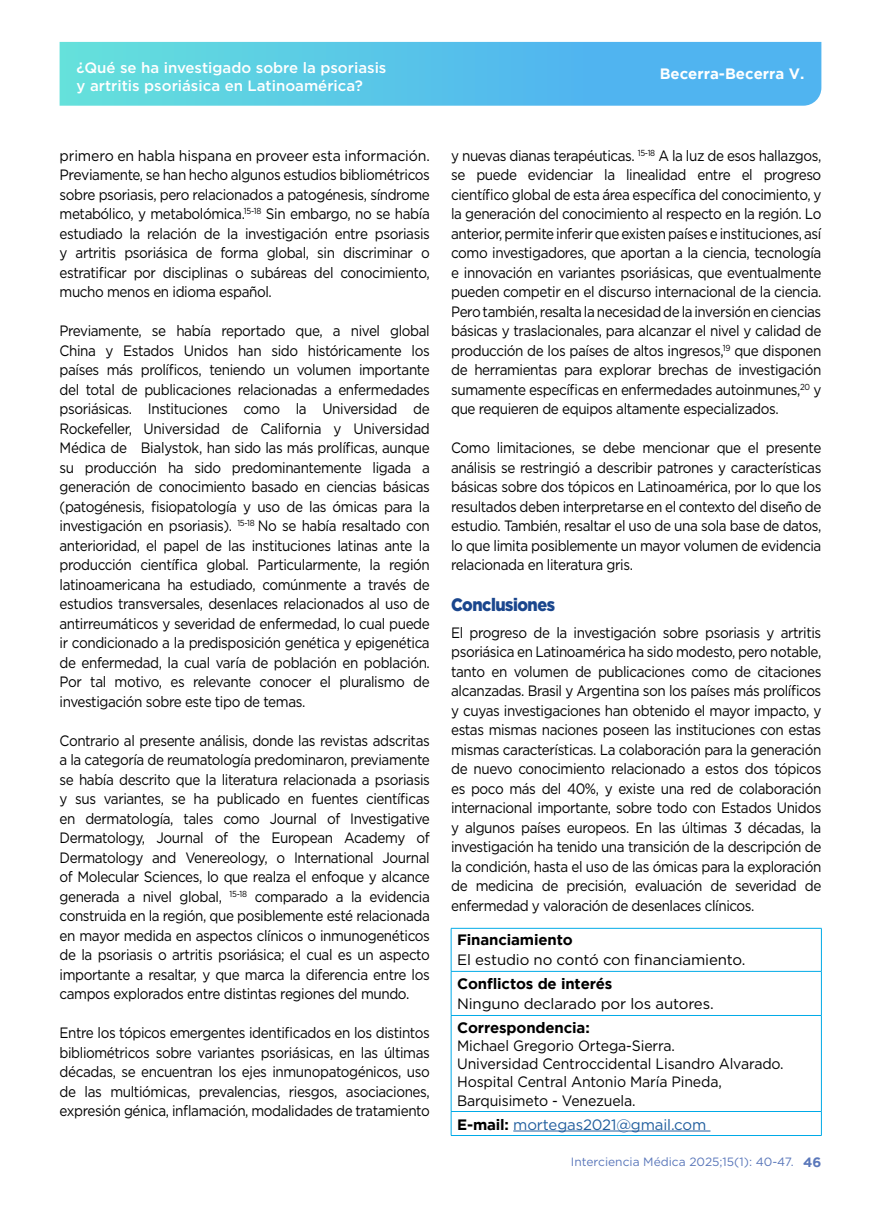
<style>
.page{position:relative;width:881px;height:1212px;background:#fff}
.page>*{position:absolute;margin:0;border:0;box-sizing:border-box;transform-origin:0 0}
.t1{font:900 18px "Gotham";letter-spacing:-.03em;color:#1a468d;scale:.9 1}
.t2{font:15px/19.5px "Gotham";letter-spacing:-.03em;color:#000;text-align:justify;scale:.9 1}
.t3{font:15px/19.5px "Gotham";letter-spacing:-.03em;color:#000;text-align:justify;scale:.94 1}
.t4{font:15px/18px "Gotham";letter-spacing:-.01em;color:#000;scale:.94 1}
.t5{font:500 15px/18px "Gotham";color:#fff}
.t6{font:15px "Gotham";letter-spacing:-.01em;color:#000}
.t7{font:700 15px "Gotham";letter-spacing:-.01em;color:#000}
.t8{font:15px "Gotham";letter-spacing:-.01em;color:#215e9e}
.t9{font:700 15px "Gotham";color:#fff}
.t10{font:700 13.5px "Gotham";color:#5a77ba}
.t11{font:12px "Gotham";color:#5a77ba}
.s1{font-weight:700;color:#000}
</style>
<div class="page">
<svg style="left:60px;top:42px;width:761px;height:64px;background:#58c4e8"></svg>
<hr style="left:451px;top:928px;width:370px;height:1px;background:#00aae7">
<hr style="left:450px;top:928px;width:1px;height:43px;background:#00aae7">
<hr style="left:820px;top:928px;width:1px;height:43px;background:#00aae7">
<hr style="left:451px;top:971px;width:370px;height:1px;background:#00aae7">
<hr style="left:450px;top:971px;width:1px;height:44px;background:#00aae7">
<hr style="left:820px;top:971px;width:1px;height:44px;background:#00aae7">
<hr style="left:451px;top:1015px;width:370px;height:1px;background:#00aae7">
<hr style="left:450px;top:1016px;width:1px;height:95px;background:#00aae7">
<hr style="left:820px;top:1016px;width:1px;height:95px;background:#00aae7">
<hr style="left:451px;top:1111px;width:370px;height:1px;background:#00aae7">
<svg style="left:450px;top:1112px;width:1px;height:23px"></svg>
<svg style="left:820px;top:1112px;width:1px;height:23px"></svg>
<hr style="left:451px;top:1135px;width:370px;height:1px;background:#00aae7">
<hr style="left:513px;top:1130px;width:197px;height:1px;background:#215e9e">
<p class="t5" style="left:77px;top:58px;width:311px">¿Qué se ha investigado sobre la psoriasis y artritis psoriásica en Latinoamérica?</p>
<p class="t9" style="left:659px;top:65px;width:146px">Becerra-Becerra V.</p>
<p class="t3" style="left:60px;top:145px;width:395px">primero en habla hispana en proveer esta información.<br>Previamente, se han hecho algunos estudios bibliométricos sobre psoriasis, pero relacionados a patogénesis, síndrome metabólico, y metabolómica.<sup>15-18</sup> Sin embargo, no se había estudiado la relación de la investigación entre psoriasis y artritis psoriásica de forma global, sin discriminar o estratificar por disciplinas o subáreas del conocimiento, mucho menos en idioma español.</p>
<p class="t2" style="left:60px;top:321px;width:413px">Previamente, se había reportado que, a nivel global China y Estados Unidos han sido históricamente los países más prolíficos, teniendo un volumen importante del total de publicaciones relacionadas a enfermedades psoriásicas. Instituciones como la Universidad de Rockefeller, Universidad de California y Universidad Médica de Bialystok, han sido las más prolíficas, aunque su producción ha sido predominantemente ligada a generación de conocimiento basado en ciencias básicas (patogénesis, fisiopatología y uso de las ómicas para la investigación en psoriasis). <sup>15-18</sup> No se había resaltado con anterioridad, el papel de las instituciones latinas ante la producción científica global. Particularmente, la región latinoamericana ha estudiado, comúnmente a través de estudios transversales, desenlaces relacionados al uso de antirreumáticos y severidad de enfermedad, lo cual puede ir condicionado a la predisposición genética y epigenética de enfermedad, la cual varía de población en población.<br>Por tal motivo, es relevante conocer el pluralismo de investigación sobre este tipo de temas.</p>
<p class="t2" style="left:60px;top:730px;width:413px">Contrario al presente análisis, donde las revistas adscritas a la categoría de reumatología predominaron, previamente se había descrito que la literatura relacionada a psoriasis y sus variantes, se ha publicado en fuentes científicas en dermatología, tales como Journal of Investigative Dermatology, Journal of the European Academy of Dermatology and Venereology, o International Journal of Molecular Sciences, lo que realza el enfoque y alcance generada a nivel global, <sup>15-18</sup> comparado a la evidencia construida en la región, que posiblemente esté relacionada en mayor medida en aspectos clínicos o inmunogenéticos de la psoriasis o artritis psoriásica; el cual es un aspecto importante a resaltar, y que marca la diferencia entre los campos explorados entre distintas regiones del mundo.</p>
<p class="t2" style="left:60px;top:1023px;width:413px">Entre los tópicos emergentes identificados en los distintos bibliométricos sobre variantes psoriásicas, en las últimas décadas, se encuentran los ejes inmunopatogénicos, uso de las multiómicas, prevalencias, riesgos, asociaciones, expresión génica, inflamación, modalidades de tratamiento</p>
<p class="t2" style="left:451px;top:145px;width:413px">y nuevas dianas terapéuticas. <sup>15-18</sup> A la luz de esos hallazgos, se puede evidenciar la linealidad entre el progreso científico global de esta área específica del conocimiento, y la generación del conocimiento al respecto en la región. Lo anterior, permite inferir que existen países e instituciones, así como investigadores, que aportan a la ciencia, tecnología e innovación en variantes psoriásicas, que eventualmente pueden competir en el discurso internacional de la ciencia.<br>Pero también, resalta la necesidad de la inversión en ciencias básicas y traslacionales, para alcanzar el nivel y calidad de producción de los países de altos ingresos,<sup>19</sup> que disponen de herramientas para explorar brechas de investigación sumamente específicas en enfermedades autoinmunes,<sup>20</sup> y que requieren de equipos altamente especializados.</p>
<p class="t2" style="left:451px;top:438px;width:413px">Como limitaciones, se debe mencionar que el presente análisis se restringió a describir patrones y características básicas sobre dos tópicos en Latinoamérica, por lo que los resultados deben interpretarse en el contexto del diseño de estudio. También, resaltar el uso de una sola base de datos, lo que limita posiblemente un mayor volumen de evidencia relacionada en literatura gris.</p>
<p class="t1" style="left:451px;top:594px;width:117px">Conclusiones</p>
<p class="t2" style="left:451px;top:622px;width:413px">El progreso de la investigación sobre psoriasis y artritis psoriásica en Latinoamérica ha sido modesto, pero notable, tanto en volumen de publicaciones como de citaciones alcanzadas. Brasil y Argentina son los países más prolíficos y cuyas investigaciones han obtenido el mayor impacto, y estas mismas naciones poseen las instituciones con estas mismas características. La colaboración para la generación de nuevo conocimiento relacionado a estos dos tópicos es poco más del 40%, y existe una red de colaboración internacional importante, sobre todo con Estados Unidos y algunos países europeos. En las últimas 3 décadas, la investigación ha tenido una transición de la descripción de la condición, hasta el uso de las ómicas para la exploración de medicina de precisión, evaluación de severidad de enfermedad y valoración de desenlaces clínicos.</p>
<p class="t7" style="left:457px;top:931px;width:117px">Financiamiento</p>
<p class="t6" style="left:457px;top:950px;width:290px">El estudio no contó con financiamiento.</p>
<p class="t7" style="left:457px;top:975px;width:157px">Conflictos de interés</p>
<p class="t6" style="left:457px;top:994px;width:258px">Ninguno declarado por los autores.</p>
<p class="t7" style="left:457px;top:1019px;width:134px">Correspondencia:</p>
<p class="t4" style="left:457px;top:1037px;width:349px">Michael Gregorio Ortega-Sierra.<br>Universidad Centroccidental Lisandro Alvarado.<br>Hospital Central Antonio María Pineda, Barquisimeto - Venezuela.</p>
<p class="t8" style="left:457px;top:1114px;width:250px"><span class="s1">E-mail:</span> mortegas2021@gmail.com</p>
<p class="t11" style="left:570px;top:1154px;width:224px">Interciencia Médica 2025;15(1): 40-47.</p>
<p class="t10" style="left:802px;top:1154px;width:20px">46</p>
</div>
